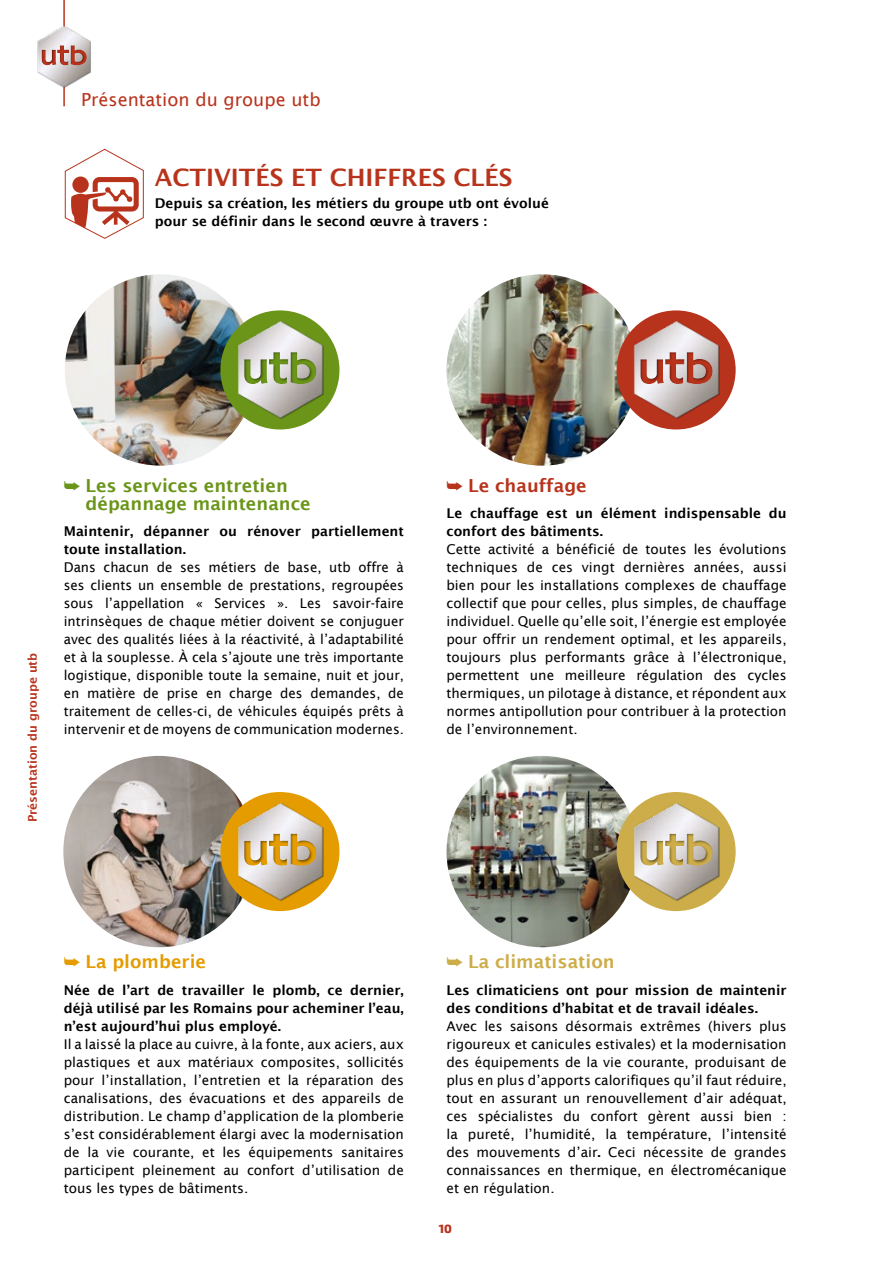
<style>
.page{position:relative;width:893px;height:1263px;background:#fff}
.page>*{position:absolute;margin:0;border:0;box-sizing:border-box;transform-origin:0 0}
.t1{font:600 24px "Lucida Sans";color:#b8331c}
.t2{font:600 18px/18px "Lucida Sans";color:#6a9519}
.t3{font:18px "Lucida Sans";color:#b8331c}
.t4{font:600 18px "Lucida Sans";color:#cdad49}
.t5{font:600 18px "Lucida Sans";color:#e49c00}
.t6{font:600 18px "Lucida Sans";color:#b8331c}
.t7{font:13.5px/18px "Lucida Sans";color:#000;text-align:justify}
.t8{font:600 13.5px/18px "Lucida Sans";color:#000}
.t9{font:600 12px "Lucida Sans";color:#b8331c}
.t10{font:800 12px "Exo 2.0";color:#b8331c}
.s1{font-weight:600}
</style>
<div class="page">
<hr style="left:63px;top:0;width:2px;height:106px;background:#b8331c">
<img style="left:37px;top:25px;width:54px;height:63px">
<div style="left:40px;top:47px;width:17px;height:20px;background:#000;opacity:.5"></div>
<div style="left:55px;top:43px;width:15px;height:24px;background:#000;opacity:.5"></div>
<svg style="left:42px;top:45px;width:27px;height:20px"></svg>
<div style="left:69px;top:43px;width:18px;height:24px;background:#000;opacity:.5"></div>
<svg style="left:64px;top:148px;width:80px;height:91px"></svg>
<img style="left:63px;top:756px;width:192px;height:191px;border-radius:96px">
<img style="left:446px;top:274px;width:192px;height:192px;border-radius:96px">
<img style="left:446px;top:756px;width:192px;height:191px;border-radius:96px">
<img style="left:65px;top:274px;width:191px;height:192px;border-radius:96px">
<div style="left:220px;top:310px;width:119px;height:119px;background:#6a9519;border-radius:50%"></div>
<img style="left:234px;top:319px;width:92px;height:102px">
<div style="left:243px;top:358px;width:25px;height:27px;background:#000;opacity:.5"></div>
<div style="left:267px;top:350px;width:22px;height:35px;background:#f1eff5"></div>
<svg style="left:244px;top:352px;width:44px;height:32px"></svg>
<div style="left:288px;top:350px;width:29px;height:35px;background:#000;opacity:.5"></div>
<div style="left:617px;top:310px;width:119px;height:119px;background:#b8331c;border-radius:50%"></div>
<img style="left:630px;top:319px;width:92px;height:102px">
<div style="left:639px;top:358px;width:25px;height:27px;background:#000;opacity:.5"></div>
<div style="left:663px;top:350px;width:22px;height:35px;background:#f1eff5"></div>
<svg style="left:640px;top:352px;width:44px;height:32px"></svg>
<div style="left:684px;top:350px;width:29px;height:35px;background:#000;opacity:.5"></div>
<div style="left:220px;top:792px;width:119px;height:119px;background:#e49c00;border-radius:50%"></div>
<img style="left:234px;top:800px;width:92px;height:102px">
<div style="left:243px;top:839px;width:25px;height:27px;background:#000;opacity:.5"></div>
<div style="left:267px;top:832px;width:22px;height:34px;background:#000;opacity:.5"></div>
<svg style="left:244px;top:834px;width:44px;height:32px"></svg>
<div style="left:288px;top:832px;width:29px;height:34px;background:#000;opacity:.5"></div>
<div style="left:617px;top:792px;width:119px;height:119px;background:#cdad49;border-radius:50%"></div>
<img style="left:630px;top:800px;width:92px;height:102px">
<div style="left:639px;top:839px;width:25px;height:27px;background:#000;opacity:.5"></div>
<div style="left:663px;top:832px;width:22px;height:34px;background:#000;opacity:.5"></div>
<svg style="left:640px;top:834px;width:44px;height:32px"></svg>
<div style="left:684px;top:832px;width:29px;height:34px;background:#000;opacity:.5"></div>
<h2 class="t3" style="left:81px;top:90px;width:241px">Présentation du groupe utb</h2>
<h1 class="t1" style="left:155px;top:163px;width:359px">ACTIVITÉS ET CHIFFRES CLÉS</h1>
<p class="t8" style="left:155px;top:194px;width:396px">Depuis sa création, les métiers du groupe utb ont évolué pour se définir dans le second œuvre à travers :</p>
<p class="t9" style="left:26px;top:822px;width:171px;rotate:-90deg">Présentation du groupe utb</p>
<h2 class="t2" style="left:86px;top:476px;width:227px;text-indent:-22px">➥ Les services entretien dépannage maintenance</h2>
<p class="t8" style="left:64px;top:522px;width:342px">Maintenir, dépanner ou rénover partiellement toute installation.</p>
<p class="t7" style="left:64px;top:558px;width:342px">Dans chacun de ses métiers de base, utb offre à ses clients un ensemble de prestations, regroupées sous l’appellation « Services ». Les savoir-faire intrinsèques de chaque métier doivent se conjuguer avec des qualités liées à la réactivité, à l’adaptabilité et à la souplesse. À cela s’ajoute une très importante logistique, disponible toute la semaine, nuit et jour, en matière de prise en charge des demandes, de traitement de celles-ci, de véhicules équipés prêts à intervenir et de moyens de communication modernes.</p>
<h2 class="t6" style="left:446px;top:475px;width:142px">➥ Le chauffage</h2>
<p class="t8" style="left:446px;top:504px;width:342px">Le chauffage est un élément indispensable du confort des bâtiments.</p>
<p class="t7" style="left:446px;top:540px;width:342px">Cette activité a bénéficié de toutes les évolutions techniques de ces vingt dernières années, aussi bien pour les installations complexes de chauffage collectif que pour celles, plus simples, de chauffage individuel. Quelle qu’elle soit, l’énergie est employée pour offrir un rendement optimal, et les appareils, toujours plus performants grâce à l’électronique, permettent une meilleure régulation des cycles thermiques, un pilotage à distance, et répondent aux normes antipollution pour contribuer à la protection de l’environnement.</p>
<h2 class="t5" style="left:64px;top:951px;width:144px">➥ La plomberie</h2>
<p class="t8" style="left:64px;top:981px;width:342px;text-align:justify">Née de l’art de travailler le plomb, ce dernier, déjà utilisé par les Romains pour acheminer l’eau, n’est aujourd’hui plus employé.</p>
<p class="t7" style="left:64px;top:1035px;width:342px">Il a laissé la place au cuivre, à la fonte, aux aciers, aux plastiques et aux matériaux composites, sollicités pour l’installation, l’entretien et la réparation des canalisations, des évacuations et des appareils de distribution. Le champ d’application de la plomberie s’est considérablement élargi avec la modernisation de la vie courante, et les équipements sanitaires participent pleinement au confort d’utilisation de tous les types de bâtiments.</p>
<h2 class="t4" style="left:446px;top:951px;width:170px">➥ La climatisation</h2>
<p class="t8" style="left:446px;top:981px;width:342px">Les climaticiens ont pour mission de maintenir des conditions d’habitat et de travail idéales.</p>
<p class="t7" style="left:446px;top:1017px;width:342px">Avec les saisons désormais extrêmes (hivers plus rigoureux et canicules estivales) et la modernisation des équipements de la vie courante, produisant de plus en plus d’apports calorifiques qu’il faut réduire, tout en assurant un renouvellement d’air adéquat, ces spécialistes du confort gèrent aussi bien : la pureté, l’humidité, la température, l’intensité des mouvements d’air<span class="s1">.</span> Ceci nécessite de grandes connaissances en thermique, en électromécanique et en régulation.</p>
<p class="t10" style="left:439px;top:1221px;width:14px">10</p>
</div>
